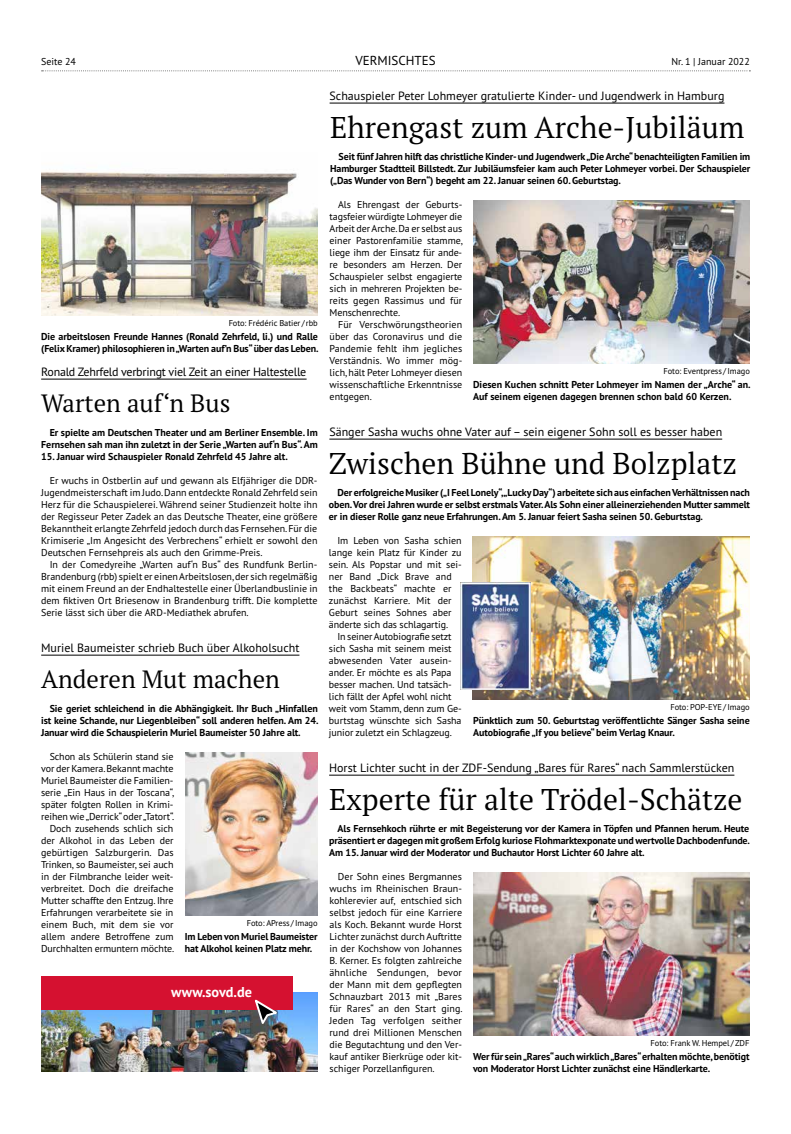
<style>
.page{position:relative;width:791px;height:1134px;background:#fff}
.page>*{position:absolute;margin:0;border:0;box-sizing:border-box;transform-origin:0 0}
.t1{font:30px "PT Serif Pro";color:#000}
.t2{font:25px "PT Serif Pro";color:#000}
.t3{font:700 14.3px "PT Sans Pro";color:#fff}
.t4{font:13px "PT Sans Pro";color:#000}
.t5{font:12px "PT Sans Pro";color:#000}
.t6{font:12px "PT Sans Pro";letter-spacing:-.02em;color:#000}
.t7{font:10px/12px "PT Sans Pro";letter-spacing:-.005em;color:#000;text-align:justify}
.t8{font:700 10px/12px "PT Sans Pro";letter-spacing:-.01em;color:#000}
.t9{font:8.5px "PT Sans Pro";letter-spacing:-.01em;color:#000}
</style>
<div class="page">
<img style="left:185px;top:752px;width:133px;height:164px">
<hr style="left:41px;top:655px;width:258px;height:1px;background:#000">
<hr style="left:41px;top:379px;width:266px;height:1px;background:#000">
<img style="left:473px;top:536px;width:277px;height:163px">
<hr style="left:329px;top:439px;width:393px;height:1px;background:#000">
<img style="left:473px;top:201px;width:277px;height:163px">
<img style="left:41px;top:171px;width:277px;height:145px">
<hr style="left:330px;top:103px;width:394px;height:1px;background:#000">
<img style="left:473px;top:872px;width:277px;height:164px">
<hr style="left:329px;top:775px;width:405px;height:1px;background:#000">
<img style="left:460px;top:582px;width:70px;height:107px">
<img style="left:41px;top:992px;width:277px;height:79px">
<div style="left:41px;top:976px;width:251px;height:33px;background:#d51130"></div>
<svg style="left:252px;top:999px;width:29px;height:27px"></svg>
<svg style="left:42px;top:70px;width:708px;height:1px"></svg>
<p class="t7" style="left:41px;top:55px;width:36px">Seite 24</p>
<h3 class="t4" style="left:355px;top:52px;width:82px">VERMISCHTES</h3>
<p class="t7" style="left:671px;top:55px;width:80px">Nr. 1 | Januar 2022</p>
<p class="t9" style="left:229px;top:317px;width:91px">Foto: Frédéric Batier / rbb</p>
<p class="t8" style="left:41px;top:330px;width:279px">Die arbeitslosen Freunde Hannes (Ronald Zehrfeld, li.) und Ralle (Felix Kramer) philosophieren in „Warten auf’n Bus“ über das Leben.</p>
<p class="t6" style="left:41px;top:364px;width:267px">Ronald Zehrfeld verbringt viel Zeit an einer Haltestelle</p>
<h2 class="t2" style="left:41px;top:386px;width:191px">Warten auf‘n Bus</h2>
<p class="t8" style="left:41px;top:426px;width:278px;text-align:right">Er spielte am Deutschen Theater und am Berliner Ensemble. Im<br>Fernsehen sah man ihn zuletzt in der Serie „Warten auf‘n Bus“. Am</p>
<p class="t8" style="left:41px;top:450px;width:248px">15. Januar wird Schauspieler Ronald Zehrfeld 45 Jahre alt.</p>
<p class="t7" style="left:41px;top:474px;width:278px;text-indent:8px">Er wuchs in Ostberlin auf und gewann als Elfjähriger die DDR-Jugendmeisterschaft im Judo. Dann entdeckte Ronald Zehrfeld sein Herz für die Schauspielerei. Während seiner Studienzeit holte ihn der Regisseur Peter Zadek an das Deutsche Theater, eine größere Bekanntheit erlangte Zehrfeld jedoch durch das Fernsehen. Für die Krimiserie „Im Angesicht des Verbrechens“ erhielt er sowohl den Deutschen Fernsehpreis als auch den Grimme-Preis.</p>
<p class="t7" style="left:41px;top:558px;width:278px;text-indent:8px">In der Comedyreihe „Warten auf‘n Bus“ des Rundfunk Berlin-Brandenburg (rbb) spielt er einen Arbeitslosen, der sich regelmäßig mit einem Freund an der Endhaltestelle einer Überlandbuslinie in dem fiktiven Ort Briesenow in Brandenburg trifft. Die komplette Serie lässt sich über die ARD-Mediathek abrufen.</p>
<p class="t5" style="left:41px;top:640px;width:260px">Muriel Baumeister schrieb Buch über Alkoholsucht</p>
<h2 class="t2" style="left:41px;top:662px;width:240px">Anderen Mut machen</h2>
<p class="t8" style="left:41px;top:702px;width:279px;text-align:justify;text-indent:8px">Sie geriet schleichend in die Abhängigkeit. Ihr Buch „Hinfallen ist keine Schande, nur Liegenbleiben“ soll anderen helfen. Am 24.<br>Januar wird die Schauspielerin Muriel Baumeister 50 Jahre alt.</p>
<p class="t7" style="left:41px;top:750px;width:135px;text-align:right">Schon als Schülerin stand sie vor der Kamera. Bekannt machte<br>Muriel Baumeister die Familien&shy;serie „Ein Haus in der Toscana“, später folgten Rollen in Krimi&shy;reihen wie „Derrick“ oder „Tatort“.<br>Doch zusehends schlich sich der Alkohol in das Leben der gebürtigen Salzburgerin. Das<br>Trinken, so Baumeister, sei auch in der Filmbranche leider weit&shy;verbreitet. Doch die dreifache<br>Mutter schaffte den Entzug. Ihre<br>Erfahrungen verarbeitete sie in einem Buch, mit dem sie vor allem andere Betroffene zum<br>Durchhalten ermuntern möchte.</p>
<p class="t9" style="left:247px;top:917px;width:72px">Foto: APress / Imago</p>
<p class="t8" style="left:185px;top:930px;width:134px">Im Leben von Muriel Baumeister hat Alkohol keinen Platz mehr.</p>
<h3 class="t3" style="left:171px;top:982px;width:82px">www.sovd.de</h3>
<p class="t5" style="left:330px;top:88px;width:396px">Schauspieler Peter Lohmeyer gratulierte Kinder- und Jugendwerk in Hamburg</p>
<h1 class="t1" style="left:330px;top:108px;width:416px">Ehrengast zum Arche-Jubiläum</h1>
<p class="t8" style="left:330px;top:150px;width:422px;text-align:justify;text-indent:8px">Seit fünf Jahren hilft das christliche Kinder- und Jugendwerk „Die Arche“ benachteiligten Familien im Hamburger Stadtteil Billstedt. Zur Jubiläumsfeier kam auch Peter Lohmeyer vorbei. Der Schauspieler („Das Wunder von Bern“) begeht am 22. Januar seinen 60. Geburtstag.</p>
<p class="t7" style="left:330px;top:198px;width:135px;text-indent:8px">Als Ehrengast der Geburts&shy;tagsfeier würdigte Lohmeyer die Arbeit der Arche. Da er selbst aus einer Pastorenfamilie stamme, liege ihm der Einsatz für ande&shy;re besonders am Herzen. Der Schauspieler selbst engagierte sich in mehreren Projekten be&shy;reits gegen Rassimus und für Menschenrechte.</p>
<p class="t7" style="left:330px;top:318px;width:134px;text-indent:8px">Für Verschwörungstheorien über das Coronavirus und die Pandemie fehlt ihm jegliches Verständnis. Wo immer mög&shy;lich, hält Peter Lohmeyer diesen wissenschaftliche Erkenntnisse entgegen.</p>
<p class="t9" style="left:663px;top:365px;width:88px">Foto: Eventpress / Imago</p>
<p class="t8" style="left:473px;top:378px;width:279px">Diesen Kuchen schnitt Peter Lohmeyer im Namen der „Arche“ an.<br>Auf seinem eigenen dagegen brennen schon bald 60 Kerzen.</p>
<p class="t5" style="left:329px;top:424px;width:394px">Sänger Sasha wuchs ohne Vater auf – sein eigener Sohn soll es besser haben</p>
<h1 class="t1" style="left:329px;top:444px;width:410px">Zwischen Bühne und Bolzplatz</h1>
<p class="t8" style="left:329px;top:486px;width:423px;text-align:justify;text-indent:8px">Der erfolgreiche Musiker („I Feel Lonely“, „Lucky Day“) arbeitete sich aus einfachen Verhältnissen nach oben. Vor drei Jahren wurde er selbst erstmals Vater. Als Sohn einer alleinerziehenden Mutter sammelt er in dieser Rolle ganz neue Erfahrungen. Am 5. Januar feiert Sasha seinen 50. Geburtstag.</p>
<p class="t7" style="left:329px;top:534px;width:134px;text-align:left;text-indent:8px">Im Leben von Sasha schien lange kein Platz für Kinder zu sein. Als Popstar und mit sei&shy;ner Band „Dick Brave and the Backbeats“ machte er zunächst Karriere. Mit der<br>Geburt seines Sohnes aber änderte sich das schlagartig.</p>
<p class="t7" style="left:329px;top:630px;width:134px;text-align:left;text-indent:8px">In seiner Autobiografie setzt sich Sasha mit seinem meist abwesenden Vater ausein&shy;ander. Er möchte es als Papa besser machen. Und tatsäch&shy;lich fällt der Apfel wohl nicht weit vom Stamm, denn zum Ge&shy;burtstag wünschte sich Sasha junior zuletzt ein Schlagzeug.</p>
<p class="t9" style="left:670px;top:701px;width:81px">Foto: POP-EYE / Imago</p>
<p class="t8" style="left:473px;top:714px;width:278px">Pünktlich zum 50. Geburtstag veröffentlichte Sänger Sasha seine<br>Autobiografie „If you believe“ beim Verlag Knaur.</p>
<p class="t5" style="left:329px;top:760px;width:407px">Horst Lichter sucht in der ZDF-Sendung „Bares für Rares“ nach Sammlerstücken</p>
<h1 class="t1" style="left:329px;top:779px;width:415px">Experte für alte Trödel-Schätze</h1>
<p class="t8" style="left:329px;top:822px;width:422px;text-align:justify;text-indent:8px">Als Fernsehkoch rührte er mit Begeisterung vor der Kamera in Töpfen und Pfannen herum. Heute präsentiert er dagegen mit großem Erfolg kuriose Flohmarktexponate und wertvolle Dachbodenfunde.<br>Am 15. Januar wird der Moderator und Buchautor Horst Lichter 60 Jahre alt.</p>
<p class="t7" style="left:329px;top:870px;width:135px;text-indent:8px">Der Sohn eines Bergmannes wuchs im Rheinischen Braun&shy;kohlerevier auf, entschied sich selbst jedoch für eine Karriere als Koch. Bekannt wurde Horst Lichter zunächst durch Auftritte in der Kochshow von Johannes B. Kerner. Es folgten zahlreiche ähnliche Sendungen, bevor der Mann mit dem gepflegten Schnauzbart 2013 mit „Bares für Rares“ an den Start ging.<br>Jeden Tag verfolgen seither rund drei Millionen Menschen die Begutachtung und den Ver&shy;kauf antiker Bierkrüge oder kit&shy;schiger Porzellanfiguren.</p>
<p class="t9" style="left:651px;top:1037px;width:100px">Foto: Frank W. Hempel / ZDF</p>
<p class="t8" style="left:473px;top:1050px;width:278px">Wer für sein „Rares“ auch wirklich „Bares“ erhalten möchte, benötigt von Moderator Horst Lichter zunächst eine Händlerkarte.</p>
</div>
